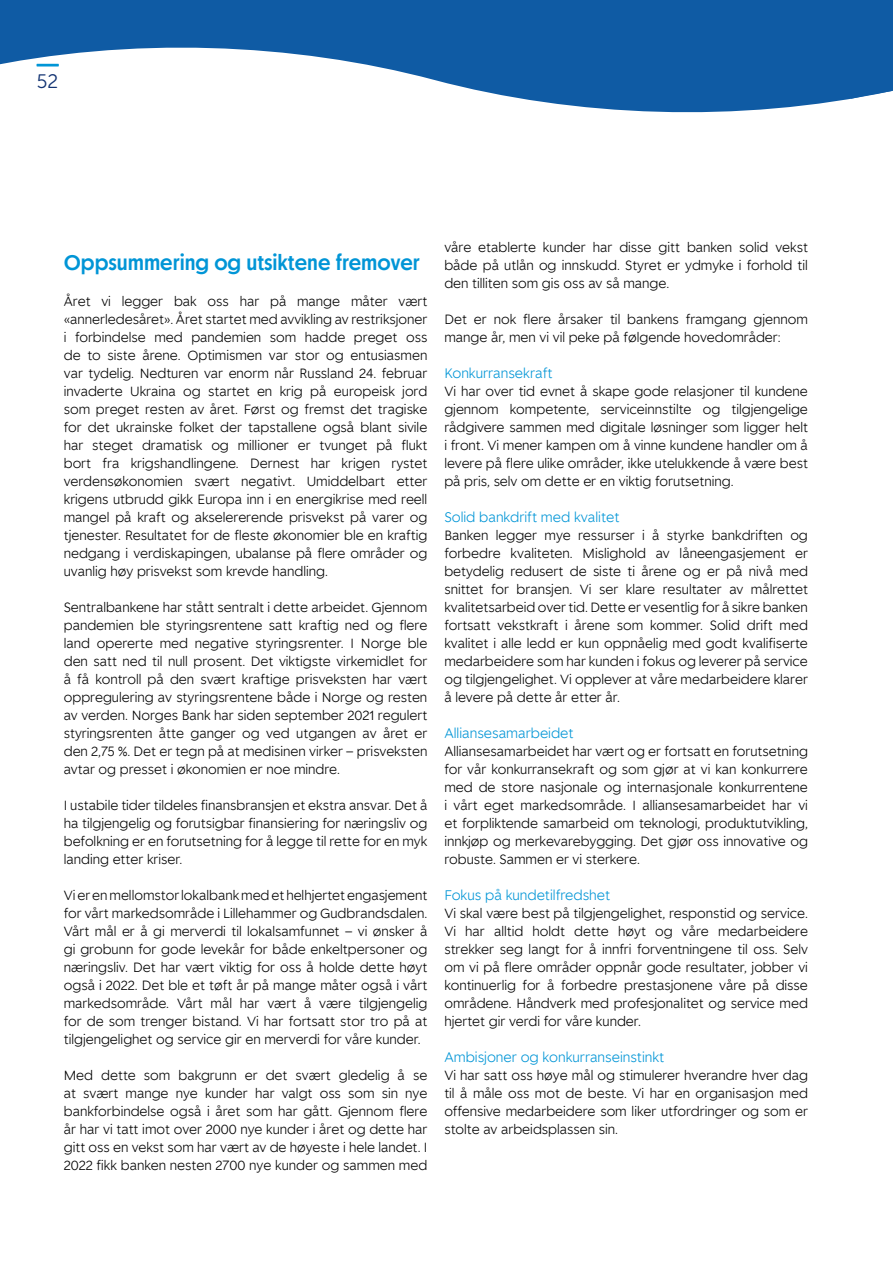
<style>
.page{position:relative;width:893px;height:1263px;background:#fff}
.page>*{position:absolute;margin:0;border:0;box-sizing:border-box;transform-origin:0 0}
.t1{font:500 21px "Spare Bank 1 Title";color:#0095d6}
.t2{font:19.5px "Museo Sans Rounded 300";color:#133473}
.t3{font:300 13.5px "Spare Bank 1";color:#0095d6}
.t4{font:300 13.05px/18px "Spare Bank 1";color:#000;text-align:justify}
</style>
<div class="page">
<svg style="left:0;top:0;width:893px;height:113px;fill:#0f5ba4"></svg>
<h2 class="t2" style="left:37px;top:71px;width:23px">52</h2>
<h1 class="t1" style="left:64px;top:249px;width:357px">Oppsummering og utsiktene fremover</h1>
<p class="t4" style="left:64px;top:292px;width:365px">Året vi legger bak oss har på mange måter vært «annerledesåret». Året startet med avvikling av restriksjoner i forbindelse med pandemien som hadde preget oss de to siste årene. Optimismen var stor og entusiasmen var tydelig. Nedturen var enorm når Russland 24. februar invaderte Ukraina og startet en krig på europeisk jord som preget resten av året. Først og fremst det tragiske for det ukrainske folket der tapstallene også blant sivile har steget dramatisk og millioner er tvunget på flukt bort fra krigshandlingene. Dernest har krigen rystet verdensøkonomien svært negativt. Umiddelbart etter krigens utbrudd gikk Europa inn i en energikrise med reell mangel på kraft og akselererende prisvekst på varer og tjenester. Resultatet for de fleste økonomier ble en kraftig nedgang i verdiskapingen, ubalanse på flere områder og uvanlig høy prisvekst som krevde handling.</p>
<p class="t4" style="left:64px;top:598px;width:365px">Sentralbankene har stått sentralt i dette arbeidet. Gjennom pandemien ble styringsrentene satt kraftig ned og flere land opererte med negative styringsrenter. I Norge ble den satt ned til null prosent. Det viktigste virkemidlet for å få kontroll på den svært kraftige prisveksten har vært oppregulering av styringsrentene både i Norge og resten av verden. Norges Bank har siden september 2021 regulert styringsrenten åtte ganger og ved utgangen av året er den 2,75 %. Det er tegn på at medisinen virker – prisveksten avtar og presset i økonomien er noe mindre.</p>
<p class="t4" style="left:64px;top:796px;width:365px">I ustabile tider tildeles finansbransjen et ekstra ansvar. Det å ha tilgjengelig og forutsigbar finansiering for næringsliv og befolkning er en forutsetning for å legge til rette for en myk landing etter kriser.</p>
<p class="t4" style="left:64px;top:886px;width:365px">Vi er en mellomstor lokalbank med et helhjertet engasjement for vårt markedsområde i Lillehammer og Gudbrandsdalen.<br>Vårt mål er å gi merverdi til lokalsamfunnet – vi ønsker å gi grobunn for gode levekår for både enkeltpersoner og næringsliv. Det har vært viktig for oss å holde dette høyt også i 2022. Det ble et tøft år på mange måter også i vårt markedsområde. Vårt mål har vært å være tilgjengelig for de som trenger bistand. Vi har fortsatt stor tro på at tilgjengelighet og service gir en merverdi for våre kunder.</p>
<p class="t4" style="left:64px;top:1066px;width:365px">Med dette som bakgrunn er det svært gledelig å se at svært mange nye kunder har valgt oss som sin nye bankforbindelse også i året som har gått. Gjennom flere år har vi tatt imot over 2000 nye kunder i året og dette har gitt oss en vekst som har vært av de høyeste i hele landet. I 2022 fikk banken nesten 2700 nye kunder og sammen med</p>
<p class="t4" style="left:444px;top:238px;width:365px">våre etablerte kunder har disse gitt banken solid vekst både på utlån og innskudd. Styret er ydmyke i forhold til den tilliten som gis oss av så mange.</p>
<p class="t4" style="left:444px;top:310px;width:365px">Det er nok flere årsaker til bankens framgang gjennom mange år, men vi vil peke på følgende hovedområder:</p>
<p class="t3" style="left:444px;top:364px;width:110px">Konkurransekraft</p>
<p class="t4" style="left:444px;top:382px;width:365px">Vi har over tid evnet å skape gode relasjoner til kundene gjennom kompetente, serviceinnstilte og tilgjengelige rådgivere sammen med digitale løsninger som ligger helt i front. Vi mener kampen om å vinne kundene handler om å levere på flere ulike områder, ikke utelukkende å være best på pris, selv om dette er en viktig forutsetning.</p>
<p class="t3" style="left:444px;top:508px;width:177px">Solid bankdrift med kvalitet</p>
<p class="t4" style="left:444px;top:526px;width:365px">Banken legger mye ressurser i å styrke bankdriften og forbedre kvaliteten. Mislighold av låneengasjement er betydelig redusert de siste ti årene og er på nivå med snittet for bransjen. Vi ser klare resultater av målrettet kvalitetsarbeid over tid. Dette er vesentlig for å sikre banken fortsatt vekstkraft i årene som kommer. Solid drift med kvalitet i alle ledd er kun oppnåelig med godt kvalifiserte medarbeidere som har kunden i fokus og leverer på service og tilgjengelighet. Vi opplever at våre medarbeidere klarer å levere på dette år etter år.</p>
<p class="t3" style="left:444px;top:724px;width:131px">Alliansesamarbeidet</p>
<p class="t4" style="left:444px;top:742px;width:365px">Alliansesamarbeidet har vært og er fortsatt en forutsetning for vår konkurransekraft og som gjør at vi kan konkurrere med de store nasjonale og internasjonale konkurrentene i vårt eget markedsområde. I alliansesamarbeidet har vi et forpliktende samarbeid om teknologi, produktutvikling, innkjøp og merkevarebygging. Det gjør oss innovative og robuste. Sammen er vi sterkere.</p>
<p class="t3" style="left:444px;top:886px;width:167px">Fokus på kundetilfredshet</p>
<p class="t4" style="left:444px;top:904px;width:365px">Vi skal være best på tilgjengelighet, responstid og service.<br>Vi har alltid holdt dette høyt og våre medarbeidere strekker seg langt for å innfri forventningene til oss. Selv om vi på flere områder oppnår gode resultater, jobber vi kontinuerlig for å forbedre prestasjonene våre på disse områdene. Håndverk med profesjonalitet og service med hjertet gir verdi for våre kunder.</p>
<p class="t3" style="left:444px;top:1048px;width:221px">Ambisjoner og konkurranseinstinkt</p>
<p class="t4" style="left:444px;top:1066px;width:365px">Vi har satt oss høye mål og stimulerer hverandre hver dag til å måle oss mot de beste. Vi har en organisasjon med offensive medarbeidere som liker utfordringer og som er stolte av arbeidsplassen sin.</p>
</div>
